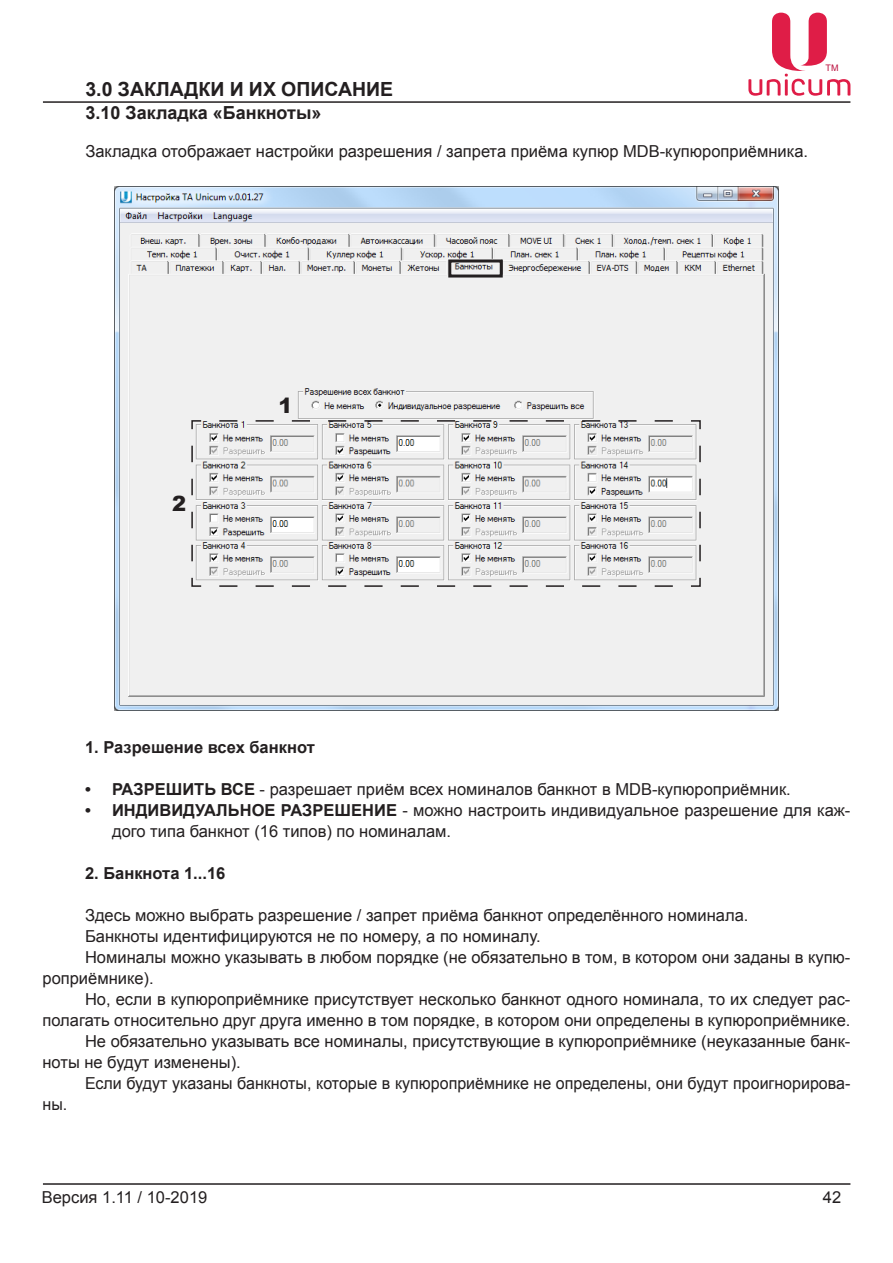
<style>
.page{position:relative;width:893px;height:1263px;background:#fff}
.page>*{position:absolute;margin:0;border:0;box-sizing:border-box;transform-origin:0 0}
.t1{font:900 21px "Arial";color:#231f20}
.t2{font:700 19.5px "Arial";color:#231f20}
.t3{font:700 18px "Arial";color:#231f20}
.t4{font:16.5px/21px "Arial";color:#231f20}
.t5{font:700 16.5px "Arial";color:#231f20}
.t6{font:9px "Arial";color:#ba0e3d}
.s1{font-weight:700}
</style>
<div class="page">
<hr style="left:43px;top:101px;width:807px;height:2px;background:#231f20">
<hr style="left:43px;top:1183px;width:807px;height:2px;background:#231f20">
<svg style="left:748px;top:13px;width:102px;height:83px"></svg>
<img style="left:114px;top:186px;width:665px;height:525px">
<svg style="left:191px;top:419px;width:510px;height:169px"></svg>
<div style="left:448px;top:259px;width:55px;height:18px;border:3px solid #231f20"></div>
<p class="t2" style="left:85px;top:76px;width:309px">3.0 ЗАКЛАДКИ И ИХ ОПИСАНИЕ</p>
<p class="t3" style="left:85px;top:101px;width:237px">3.10 Закладка «Банкноты»</p>
<p class="t4" style="left:85px;top:141px;width:724px">Закладка отображает настройки разрешения / запрета приёма купюр MDB-купюроприёмника.</p>
<p class="t6" style="left:826px;top:62px;width:14px">ТМ</p>
<p class="t1" style="left:172px;top:488px;width:16px">2</p>
<p class="t1" style="left:279px;top:390px;width:16px">1</p>
<p class="t5" style="left:85px;top:736px;width:231px">1. Разрешение всех банкнот</p>
<p class="t4" style="left:85px;top:779px;width:707px"><span class="s1">• РАЗРЕШИТЬ ВСЕ</span> - разрешает приём всех номиналов банкнот в MDB-купюроприёмник.</p>
<p class="t4" style="left:112px;top:800px;width:740px;text-indent:-27px"><span class="s1">• ИНДИВИДУАЛЬНОЕ РАЗРЕШЕНИЕ</span> - можно настроить индивидуальное разрешение для каж&shy;дого типа банкнот (16 типов) по номиналам.</p>
<p class="t5" style="left:85px;top:862px;width:142px">2. Банкнота 1...16</p>
<p class="t4" style="left:85px;top:905px;width:665px">Здесь можно выбрать разрешение / запрет приёма банкнот определённого номинала.</p>
<p class="t4" style="left:85px;top:926px;width:457px">Банкноты идентифицируются не по номеру, а по номиналу.</p>
<p class="t4" style="left:85px;top:947px;width:767px">Номиналы можно указывать в любом порядке (не обязательно в том, в котором они заданы в купю-</p>
<p class="t4" style="left:43px;top:968px;width:113px">роприёмнике).</p>
<p class="t4" style="left:85px;top:989px;width:767px">Но, если в купюроприёмнике присутствует несколько банкнот одного номинала, то их следует рас-</p>
<p class="t4" style="left:43px;top:1010px;width:809px">полагать относительно друг друга именно в том порядке, в котором они определены в купюроприёмнике.</p>
<p class="t4" style="left:85px;top:1031px;width:767px">Не обязательно указывать все номиналы, присутствующие в купюроприёмнике (неуказанные банк-</p>
<p class="t4" style="left:43px;top:1052px;width:200px">ноты не будут изменены).</p>
<p class="t4" style="left:85px;top:1073px;width:767px">Если будут указаны банкноты, которые в купюроприёмнике не определены, они будут проигнорирова-</p>
<p class="t4" style="left:43px;top:1094px;width:26px">ны.</p>
<p class="t4" style="left:42px;top:1187px;width:167px">Версия 1.11 / 10-2019</p>
<p class="t4" style="left:823px;top:1187px;width:20px">42</p>
</div>
